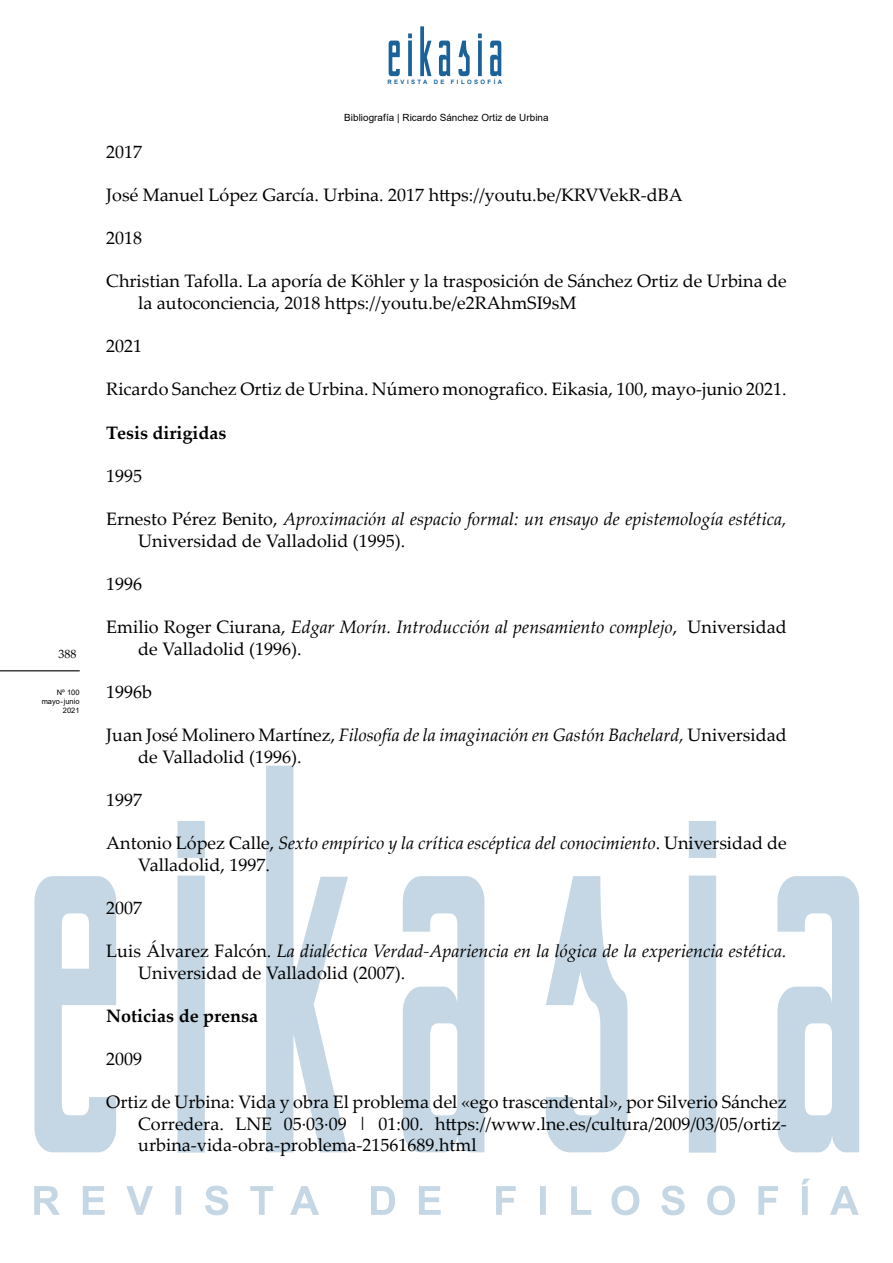
<style>
.page{position:relative;width:893px;height:1263px;background:#fff}
.page>*{position:absolute;margin:0;border:0;box-sizing:border-box;transform-origin:0 0}
.t1{font:18px/21.6px "Palatino Linotype";color:#000}
.t2{font:italic 18px/21.6px "Palatino Linotype";color:#000}
.t3{font:700 18px "Palatino Linotype";color:#000}
.t4{font:12px "Palatino Linotype";color:#000}
.t5{font:9.9px "Arial";letter-spacing:.005em;color:#000}
.t6{font:7.5px/9px "Arial";color:#000;text-align:right}
.t7{font:700 6px "Arial";letter-spacing:.4em;color:#1b6298}
.s1{font-size:9.75px}
.s2{font-style:normal}
.s3{font-style:italic}
</style>
<div class="page">
<hr style="left:0;top:670px;width:80px;height:1px;background:#000">
<svg style="left:389px;top:26px;width:112px;height:50px"></svg>
<svg style="left:34px;top:1178px;width:825px;height:37px"></svg>
<svg style="left:34px;top:766px;width:825px;height:386px"></svg>
<p class="t4" style="left:59px;top:646px;width:19px">388</p>
<p class="t6" style="left:42px;top:688px;width:39px">Nº 100 mayo - junio<br>2021</p>
<p class="t7" style="left:387px;top:78px;width:116px">REVISTA DE FILOSOFÍA</p>
<p class="t5" style="left:344px;top:111px;width:206px">Bibliografía <span class="s1">|</span> Ricardo Sánchez Ortiz de Urbina</p>
<p class="t1" style="left:106px;top:140px;width:37px">2017</p>
<p class="t1" style="left:106px;top:183px;width:578px">José Manuel López García. Urbina. 2017 https://youtu.be/KRVVekR-dBA</p>
<p class="t1" style="left:106px;top:227px;width:37px">2018</p>
<p class="t1" style="left:138px;top:270px;width:650px;text-indent:-32px">Christian Tafolla. La aporía de Köhler y la trasposición de Sánchez Ortiz de Urbina de la autoconciencia, 2018 https://youtu.be/e2RAhmSI9sM</p>
<p class="t1" style="left:106px;top:335px;width:37px">2021</p>
<p class="t1" style="left:106px;top:378px;width:682px">Ricardo Sanchez Ortiz de Urbina. Número monografico. Eikasia, 100, mayo-junio 2021.</p>
<p class="t3" style="left:106px;top:420px;width:122px">Tesis dirigidas</p>
<p class="t1" style="left:106px;top:464px;width:37px">1995</p>
<p class="t2" style="left:138px;top:507px;width:650px;text-indent:-32px"><span class="s2">Ernesto Pérez Benito,</span> Aproximación al espacio formal: un ensayo de epistemología estética,<br><span class="s2">Universidad de Valladolid (1995).</span></p>
<p class="t1" style="left:106px;top:572px;width:37px">1996</p>
<p class="t1" style="left:138px;top:615px;width:650px;text-indent:-32px">Emilio Roger Ciurana, <span class="s3">Edgar Morín. Introducción al pensamiento complejo</span>, Universidad de Valladolid (1996).</p>
<p class="t1" style="left:106px;top:680px;width:47px">1996b</p>
<p class="t1" style="left:138px;top:723px;width:650px;text-indent:-32px">Juan José Molinero Martínez, <span class="s3">Filosofía de la imaginación en Gastón Bachelard,</span> Universidad de Valladolid (1996).</p>
<p class="t1" style="left:106px;top:788px;width:37px">1997</p>
<p class="t1" style="left:138px;top:831px;width:650px;text-indent:-32px">Antonio López Calle, <span class="s3">Sexto empírico y la crítica escéptica del conocimiento</span>. Universidad de<br>Valladolid, 1997.</p>
<p class="t1" style="left:106px;top:896px;width:37px">2007</p>
<p class="t2" style="left:138px;top:939px;width:650px;text-indent:-32px"><span class="s2">Luis Álvarez Falcón.</span> La dialéctica Verdad-Apariencia en la lógica de la experiencia estética.<br><span class="s2">Universidad de Valladolid (2007).</span></p>
<p class="t3" style="left:106px;top:1003px;width:153px">Noticias de prensa</p>
<p class="t1" style="left:106px;top:1047px;width:37px">2009</p>
<p class="t1" style="left:138px;top:1091px;width:650px;text-align:justify;text-indent:-32px">Ortiz de Urbina: Vida y obra El problema del «ego trascendental», por Silverio Sánchez Corredera. LNE 05·03·09 | 01:00. https://www.lne.es/cultura/2009/03/05/ortiz&shy;urbina-vida-obra-problema-21561689.html</p>
</div>
